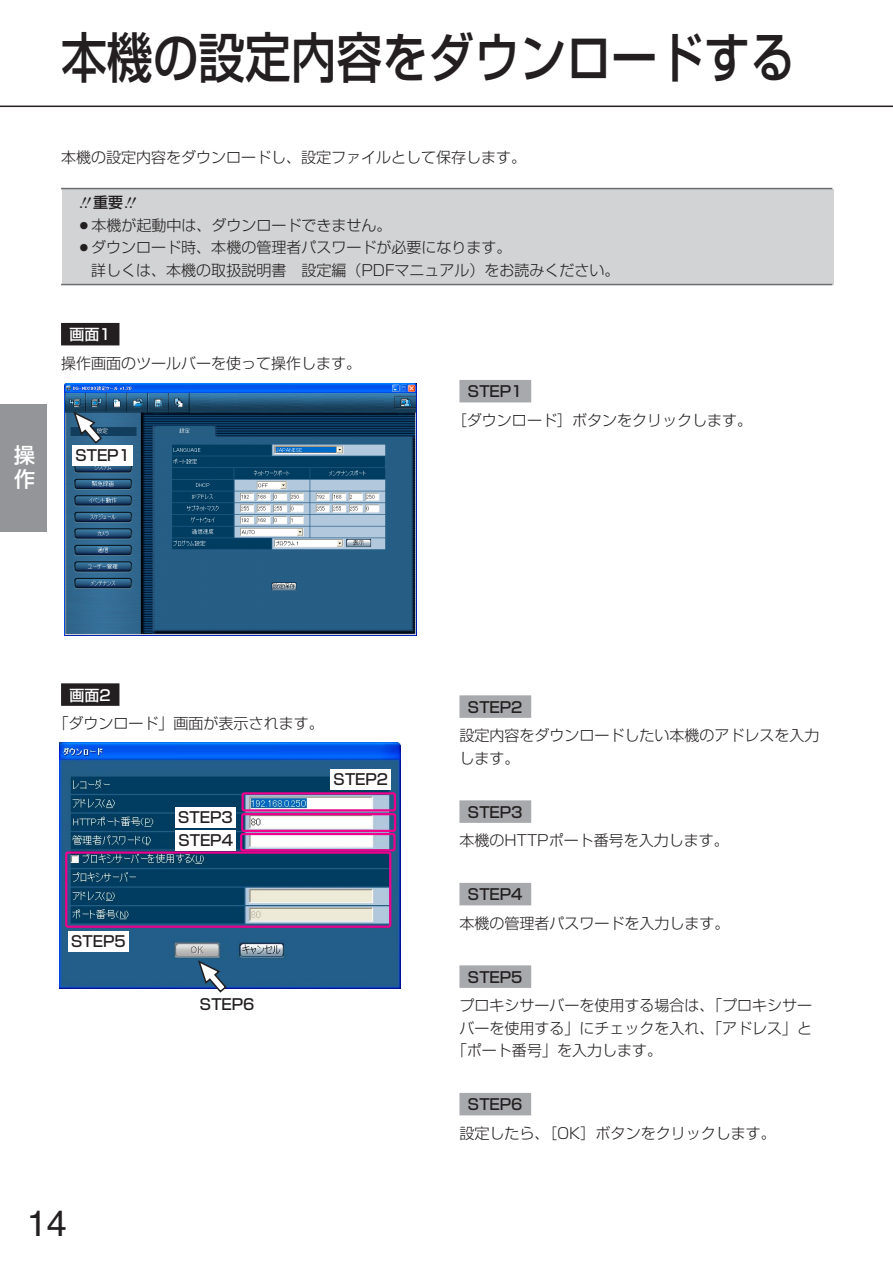
<style>
.page{position:relative;width:893px;height:1263px;background:#fff}
.page>*{position:absolute;margin:0;border:0;box-sizing:border-box;transform-origin:0 0}
.t1{font:500 54px "Shin Go";color:#231f20;scale:.85 1}
.t2{font:36px "Helvetica";color:#231f20}
.t3{font:500 21px/24px "Shin Go";color:#fff}
.t4{font:300 15px/22.5px "Shin Go";color:#231f20}
.t5{font:500 15px/23px "Shin Go";color:#231f20}
.t6{font:500 15px "Shin Go";color:#fff}
</style>
<div class="page">
<div style="left:62px;top:189px;width:771px;height:96px;background:#d1d3d4"></div>
<hr style="left:0;top:106px;width:892px;height:1px;background:#231f20">
<div style="left:0;top:404px;width:47px;height:127px;background:#939598"></div>
<div style="left:61px;top:323px;width:58px;height:22px;background:#231f20"></div>
<div style="left:459px;top:380px;width:72px;height:22px;background:#a7a9ac"></div>
<img style="left:65px;top:383px;width:351px;height:253px">
<div style="left:61px;top:683px;width:58px;height:23px;background:#231f20"></div>
<div style="left:459px;top:695px;width:72px;height:23px;background:#a7a9ac"></div>
<div style="left:459px;top:800px;width:72px;height:23px;background:#a7a9ac"></div>
<div style="left:459px;top:883px;width:72px;height:22px;background:#a7a9ac"></div>
<div style="left:459px;top:965px;width:72px;height:23px;background:#a7a9ac"></div>
<div style="left:459px;top:1093px;width:72px;height:22px;background:#a7a9ac"></div>
<img style="left:60px;top:742px;width:340px;height:247px">
<hr style="left:61px;top:188px;width:771px;height:1px;background:#6c6e70">
<hr style="left:61px;top:284px;width:771px;height:1px;background:#6c6e70">
<svg style="left:73px;top:410px;width:30px;height:35px"></svg>
<div style="left:72px;top:446px;width:61px;height:20px;background:#fff"></div>
<div style="left:330px;top:769px;width:61px;height:20px;background:#fff"></div>
<svg style="left:197px;top:959px;width:31px;height:34px"></svg>
<svg style="left:65px;top:792px;width:331px;height:136px;background:#617193"></svg>
<div style="left:68px;top:931px;width:61px;height:21px;background:#fff"></div>
<h1 class="t1" style="left:61px;top:38px;width:866px">本機の設定内容をダウンロードする</h1>
<p class="t4" style="left:61px;top:148px;width:466px">本機の設定内容をダウンロードし、設定ファイルとして保存します。</p>
<p class="t5" style="left:93px;top:193px;width:31px">重要</p>
<p class="t4" style="left:76px;top:216px;width:316px">○本機が起動中は、ダウンロードできません。</p>
<p class="t4" style="left:91px;top:238px;width:530px;text-indent:-15px">○ダウンロード時、本機の管理者パスワードが必要になります。<br>詳しくは、本機の取扱説明書　設定編（PDFマニュアル）をお読みください。</p>
<p class="t6" style="left:70px;top:329px;width:43px">画面1</p>
<p class="t4" style="left:61px;top:354px;width:301px">操作画面のツールバーを使って操作します。</p>
<h3 class="t3" style="left:14px;top:446px;width:22px">操作</h3>
<p class="t5" style="left:75px;top:446px;width:56px">STEP1</p>
<p class="t5" style="left:468px;top:382px;width:56px">STEP1</p>
<p class="t4" style="left:452px;top:411px;width:301px">［ダウンロード］ボタンをクリックします。</p>
<p class="t6" style="left:70px;top:690px;width:43px">画面2</p>
<p class="t4" style="left:54px;top:715px;width:271px">「ダウンロード」画面が表示されます。</p>
<p class="t5" style="left:178px;top:808px;width:56px">STEP3<br>STEP4</p>
<p class="t5" style="left:333px;top:769px;width:56px">STEP2</p>
<p class="t5" style="left:71px;top:931px;width:56px">STEP5</p>
<p class="t5" style="left:200px;top:995px;width:56px">STEP6</p>
<h2 class="t2" style="left:27px;top:1211px;width:42px">14</h2>
<p class="t5" style="left:468px;top:697px;width:56px">STEP2</p>
<p class="t4" style="left:459px;top:727px;width:361px">設定内容をダウンロードしたい本機のアドレスを入力します。</p>
<p class="t5" style="left:468px;top:802px;width:56px">STEP3</p>
<p class="t4" style="left:459px;top:832px;width:271px">本機のHTTPポート番号を入力します。</p>
<p class="t5" style="left:468px;top:885px;width:56px">STEP4</p>
<p class="t4" style="left:459px;top:914px;width:271px">本機の管理者パスワードを入力します。</p>
<p class="t5" style="left:468px;top:967px;width:56px">STEP5</p>
<p class="t4" style="left:459px;top:997px;width:354px">プロキシサーバーを使用する場合は、「プロキシサー</p>
<p class="t4" style="left:459px;top:1019px;width:354px">バーを使用する」にチェックを入れ、「アドレス」と</p>
<p class="t4" style="left:452px;top:1042px;width:211px">「ポート番号」を入力します。</p>
<p class="t5" style="left:468px;top:1095px;width:56px">STEP6</p>
<p class="t4" style="left:459px;top:1124px;width:318px">設定したら、［OK］ボタンをクリックします。</p>
</div>
